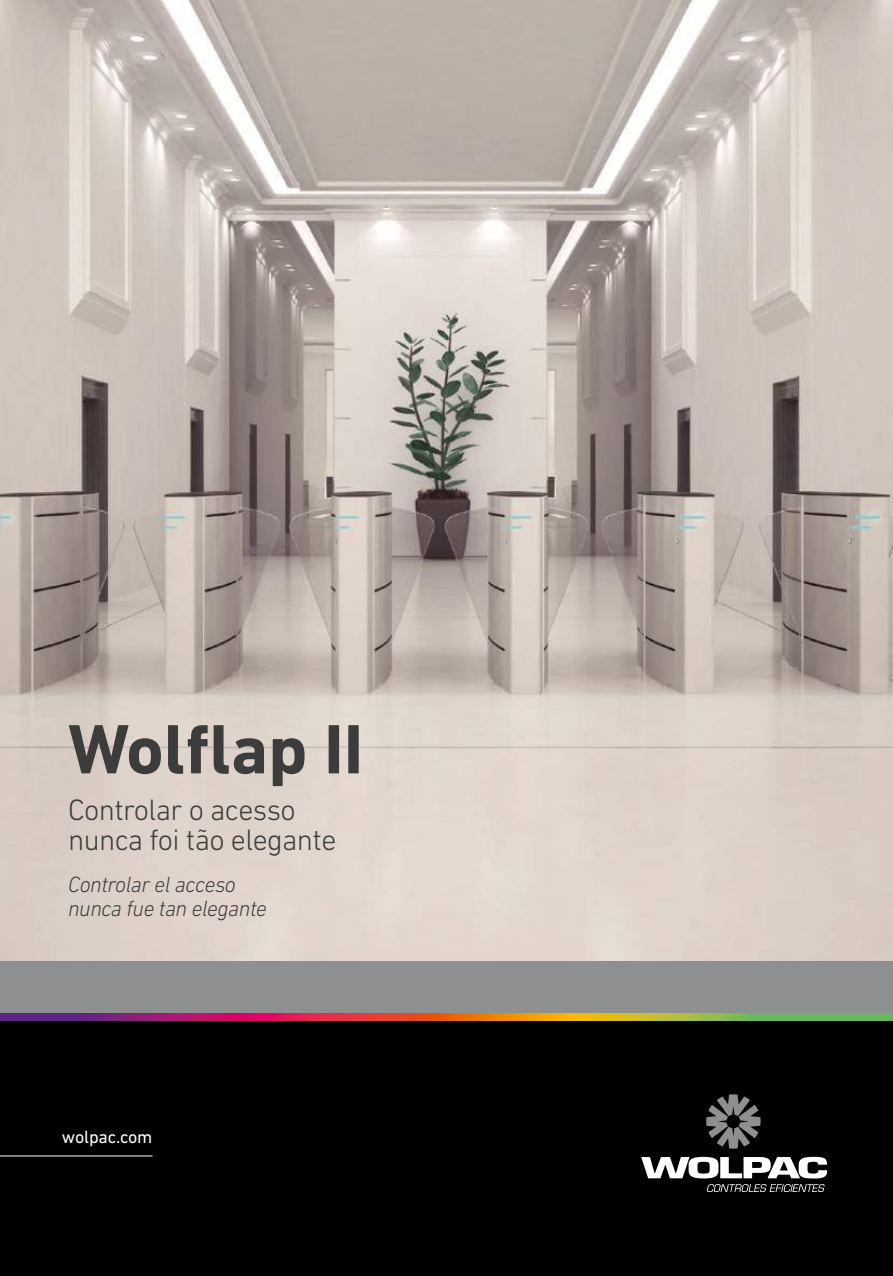
<style>
.page{position:relative;width:893px;height:1276px;background:#fff}
.page>*{position:absolute;margin:0;border:0;box-sizing:border-box;transform-origin:0 0}
.t1{font:700 70.8px "DIN Next LT Pro";color:#3c3c3b}
.t2{font:300 30px/30px "DIN Next LT Pro";letter-spacing:-.02em;color:#3c3c3b}
.t3{font:italic 300 22.5px/24px "DIN Next LT Pro";letter-spacing:-.02em;color:#3c3c3b}
.t4{font:18px "DIN Next LT Pro";letter-spacing:-.01em;color:#fff}
</style>
<div class="page">
<img style="left:0;top:0;width:893px;height:961px">
<div style="left:0;top:1020px;width:893px;height:256px;background:#000"></div>
<svg style="left:707px;top:1184px;width:118px;height:8px"></svg>
<svg style="left:706px;top:1094px;width:55px;height:54px"></svg>
<svg style="left:641px;top:1156px;width:186px;height:22px"></svg>
<hr style="left:0;top:1155px;width:153px;height:1px;background:#fff">
<svg style="left:0;top:1013px;width:893px;height:7px;background:#b26848"></svg>
<div style="left:0;top:961px;width:893px;height:52px;background:#8e9090"></div>
<h1 class="t1" style="left:68px;top:708px;width:297px">Wolflap II</h1>
<h2 class="t2" style="left:68px;top:795px;width:270px">Controlar o acesso nunca foi tão elegante</h2>
<p class="t3" style="left:68px;top:872px;width:200px">Controlar el acceso nunca fue tan elegante</p>
<p class="t4" style="left:62px;top:1127px;width:92px">wolpac.com</p>
</div>
